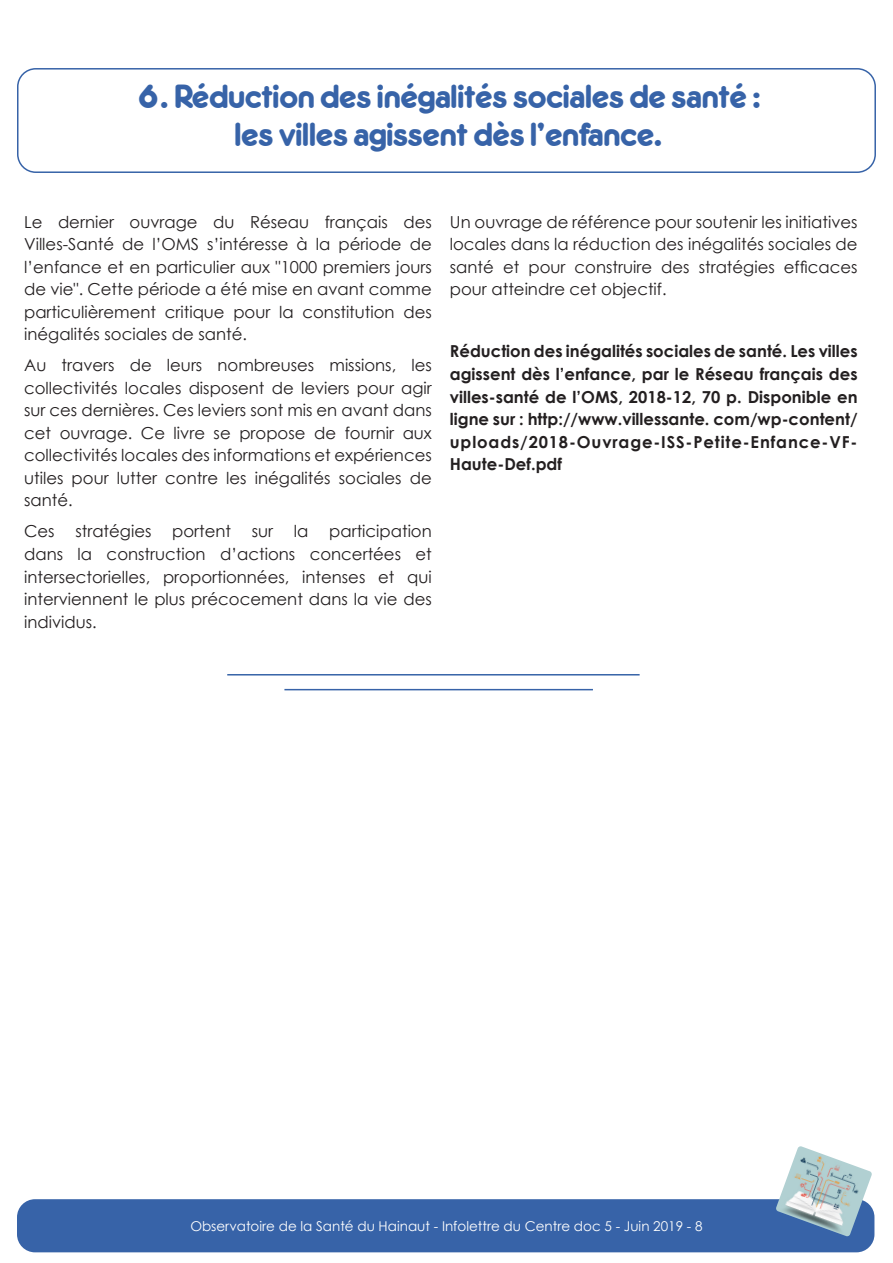
<style>
.page{position:relative;width:893px;height:1263px;background:#fff}
.page>*{position:absolute;margin:0;border:0;box-sizing:border-box;transform-origin:0 0}
.H1_Titre{font:30px/37.5px "Allgemeine";color:#3763a8;text-align:center}
.t1{font:16.5px/22.5px "Century Gothic";color:#231f20;text-align:justify}
.t2{font:700 16.5px/22.5px "Century Gothic";letter-spacing:.05em;color:#231f20;text-align:justify}
.t3{font:13.5px "Century Gothic";color:#fff}
</style>
<div class="page">
<div style="left:17px;top:68px;width:859px;height:105px;border:2px solid #3763a8;border-radius:18px"></div>
<hr style="left:227px;top:674px;width:413px;height:1px;background:#3763a8">
<hr style="left:284px;top:689px;width:309px;height:1px;background:#3763a8">
<div style="left:17px;top:1199px;width:857px;height:53px;background:#3763a8;border-radius:18px"></div>
<img style="left:776px;top:1146px;width:96px;height:91px">
<h1 class="H1_Titre" style="left:135px;top:78px;width:627px">6. Réduction des inégalités sociales de santé : les villes agissent dès l’enfance.</h1>
<p class="t1" style="left:24px;top:210px;width:409px">Le dernier ouvrage du Réseau français des Villes-Santé de l’OMS s’intéresse à la période de l’enfance et en particulier aux "1000 premiers jours de vie". Cette période a été mise en avant comme particulièrement critique pour la constitution des inégalités sociales de santé.</p>
<p class="t1" style="left:24px;top:354px;width:409px">Au travers de leurs nombreuses missions, les collectivités locales disposent de leviers pour agir sur ces dernières. Ces leviers sont mis en avant dans cet ouvrage. Ce livre se propose de fournir aux collectivités locales des informations et expériences utiles pour lutter contre les inégalités sociales de santé.</p>
<p class="t1" style="left:24px;top:520px;width:32px">Ces</p>
<p class="t1" style="left:75px;top:520px;width:78px">stratégies</p>
<p class="t1" style="left:172px;top:520px;width:60px">portent</p>
<p class="t1" style="left:252px;top:520px;width:23px">sur</p>
<p class="t1" style="left:294px;top:520px;width:16px">la</p>
<p class="t1" style="left:24px;top:520px;width:409px;text-indent:305px">participation dans la construction d’actions concertées et intersectorielles, proportionnées, intenses et qui interviennent le plus précocement dans la vie des individus.</p>
<p class="t1" style="left:450px;top:210px;width:409px">Un ouvrage de référence pour soutenir les initiatives locales dans la réduction des inégalités sociales de santé et pour construire des stratégies efficaces pour atteindre cet objectif.</p>
<p class="t2" style="left:450px;top:339px;width:409px">Réduction des inégalités sociales de santé. Les villes agissent dès l’enfance, par le Réseau français des villes-santé de l’OMS, 2018-12, 70 p. Disponible en ligne sur : http://www.villessante. com/wp-content/ uploads/2018-Ouvrage-ISS-Petite-Enfance-VF-Haute-Def.pdf</p>
<p class="t3" style="left:190px;top:1216px;width:514px">Observatoire de la Santé du Hainaut - Infolettre du Centre doc 5 - Juin 2019 - 8</p>
</div>
